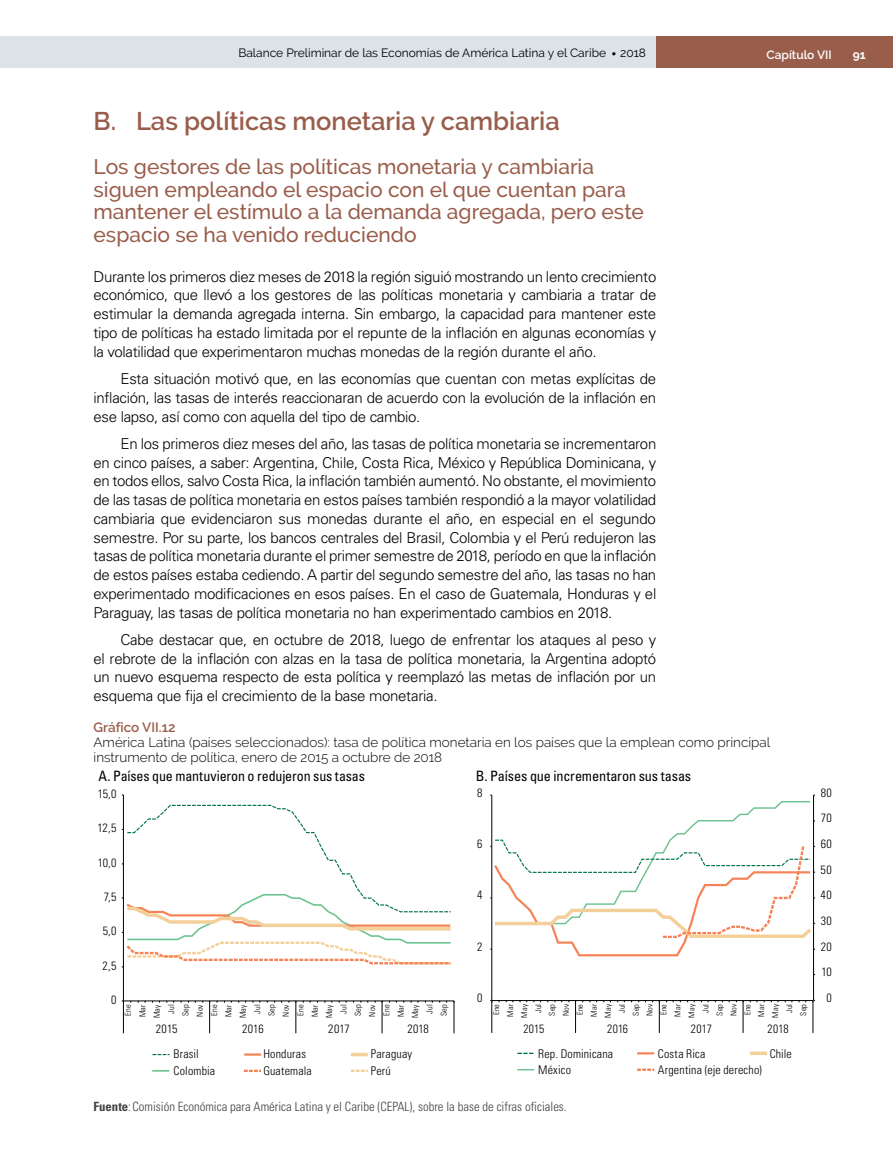
<style>
.page{position:relative;width:893px;height:1170px;background:#fff}
.page>*{position:absolute;margin:0;border:0;box-sizing:border-box;transform-origin:0 0}
.t1{font:600 25.5px "Raleway";color:#995d4b}
.t2{font:500 21px/22.5px "Raleway";color:#995d4b}
.t3{font:300 15px/18.8px "Univers LT Std";letter-spacing:-.02em;color:#000;text-align:justify}
.t4{font:condensed 14.25px "Univers LT Std";letter-spacing:-.01em;color:#000}
.t5{font:300 13.5px/15px "Raleway";color:#000}
.t6{font:600 13.5px "Raleway";color:#995d4b}
.t7{font:300 condensed 12.75px "Univers LT Std";color:#414042}
.t8{font:300 condensed 12px/16.4px "Univers LT Std";letter-spacing:.015em;color:#000}
.t9{font:12px "Raleway";color:#000}
.t10{font:600 12px "Raleway";color:#fff}
.t11{font:700 12px "Raleway";color:#fff}
.t12{font:300 condensed 8.25px/14.4px "Univers LT Std";letter-spacing:.025em;color:#000;text-align:center}
.t13{font:300 condensed 7.95px/14px "Univers LT Std";letter-spacing:.025em;color:#000;text-align:center}
.s1{font-size:18px}
.s2{font-weight:700}
</style>
<div class="page">
<div style="left:0;top:36px;width:656px;height:32px;background:#dbe3e9"></div>
<div style="left:656px;top:36px;width:237px;height:32px;background:#995d4b"></div>
<hr style="left:123px;top:794px;width:1px;height:206px;background:#000">
<hr style="left:123px;top:1000px;width:331px;height:1px;background:#000">
<svg style="left:361px;top:1000px;width:7px;height:2px"></svg>
<svg style="left:325px;top:1000px;width:7px;height:2px"></svg>
<svg style="left:289px;top:1000px;width:6px;height:2px"></svg>
<svg style="left:253px;top:1000px;width:7px;height:2px"></svg>
<hr style="left:454px;top:1000px;width:1px;height:33px;background:#000">
<hr style="left:382px;top:1000px;width:1px;height:33px;background:#000">
<hr style="left:295px;top:1000px;width:1px;height:33px;background:#000">
<hr style="left:209px;top:1000px;width:1px;height:33px;background:#000">
<hr style="left:123px;top:1000px;width:1px;height:33px;background:#000">
<svg style="left:122px;top:804px;width:329px;height:163px"></svg>
<svg style="left:152px;top:1054px;width:17px;height:1px"></svg>
<svg style="left:152px;top:1070px;width:17px;height:1px"></svg>
<svg style="left:351px;top:1069px;width:17px;height:2px"></svg>
<svg style="left:244px;top:1069px;width:17px;height:2px"></svg>
<svg style="left:244px;top:1053px;width:17px;height:2px"></svg>
<svg style="left:351px;top:1052px;width:17px;height:4px"></svg>
<hr style="left:813px;top:795px;width:1px;height:205px;background:#000">
<hr style="left:491px;top:795px;width:1px;height:205px;background:#000">
<svg style="left:490px;top:794px;width:325px;height:163px"></svg>
<svg style="left:637px;top:1052px;width:17px;height:2px"></svg>
<svg style="left:517px;top:1069px;width:17px;height:1px"></svg>
<svg style="left:517px;top:1052px;width:17px;height:1px"></svg>
<hr style="left:750px;top:1051px;width:17px;height:3px;background:#f3d09a">
<svg style="left:637px;top:1068px;width:17px;height:2px"></svg>
<hr style="left:492px;top:1000px;width:321px;height:1px;background:#000">
<svg style="left:799px;top:1000px;width:7px;height:2px"></svg>
<svg style="left:785px;top:1000px;width:7px;height:2px"></svg>
<svg style="left:590px;top:1000px;width:7px;height:2px"></svg>
<svg style="left:555px;top:1000px;width:7px;height:2px"></svg>
<svg style="left:534px;top:1000px;width:7px;height:2px"></svg>
<svg style="left:520px;top:1000px;width:7px;height:2px"></svg>
<svg style="left:506px;top:1000px;width:7px;height:2px"></svg>
<hr style="left:813px;top:1000px;width:1px;height:32px;background:#000">
<hr style="left:743px;top:1000px;width:1px;height:32px;background:#000">
<hr style="left:659px;top:1000px;width:1px;height:32px;background:#000">
<hr style="left:575px;top:1000px;width:1px;height:32px;background:#000">
<hr style="left:491px;top:1000px;width:1px;height:32px;background:#000">
<p class="t9" style="left:238px;top:45px;width:409px">Balance Preliminar de las Economías de América Latina y el Caribe <span class="s1">•</span> 2018</p>
<p class="t10" style="left:766px;top:47px;width:67px">Capítulo VII</p>
<p class="t11" style="left:853px;top:47px;width:14px">91</p>
<h1 class="t1" style="left:94px;top:107px;width:468px">B. Las políticas monetaria y cambiaria</h1>
<h2 class="t2" style="left:94px;top:155px;width:552px">Los gestores de las políticas monetaria y cambiaria siguen empleando el espacio con el que cuentan para mantener el estímulo a la demanda agregada, pero este espacio se ha venido reduciendo</h2>
<p class="t3" style="left:94px;top:267px;width:564px">Durante los primeros diez meses de 2018 la región siguió mostrando un lento crecimiento económico, que llevó a los gestores de las políticas monetaria y cambiaria a tratar de estimular la demanda agregada interna. Sin embargo, la capacidad para mantener este tipo de políticas ha estado limitada por el repunte de la inflación en algunas economías y la volatilidad que experimentaron muchas monedas de la región durante el año.</p>
<p class="t3" style="left:94px;top:369px;width:564px;text-indent:27px">Esta situación motivó que, en las economías que cuentan con metas explícitas de inflación, las tasas de interés reaccionaran de acuerdo con la evolución de la inflación en ese lapso, así como con aquella del tipo de cambio.</p>
<p class="t3" style="left:94px;top:434px;width:564px;text-indent:27px">En los primeros diez meses del año, las tasas de política monetaria se incrementaron en cinco países, a saber: Argentina, Chile, Costa Rica, México y República Dominicana, y en todos ellos, salvo Costa Rica, la inflación también aumentó. No obstante, el movimiento de las tasas de política monetaria en estos países también respondió a la mayor volatilidad cambiaria que evidenciaron sus monedas durante el año, en especial en el segundo semestre. Por su parte, los bancos centrales del Brasil, Colombia y el Perú redujeron las tasas de política monetaria durante el primer semestre de 2018, período en que la inflación de estos países estaba cediendo. A partir del segundo semestre del año, las tasas no han experimentado modificaciones en esos países. En el caso de Guatemala, Honduras y el Paraguay, las tasas de política monetaria no han experimentado cambios en 2018.</p>
<p class="t3" style="left:94px;top:630px;width:564px;text-indent:27px">Cabe destacar que, en octubre de 2018, luego de enfrentar los ataques al peso y el rebrote de la inflación con alzas en la tasa de política monetaria, la Argentina adoptó un nuevo esquema respecto de esta política y reemplazó las metas de inflación por un esquema que fija el crecimiento de la base monetaria.</p>
<p class="t6" style="left:94px;top:719px;width:83px">Gráfico VII.12</p>
<p class="t5" style="left:94px;top:734px;width:678px">América Latina (países seleccionados): tasa de política monetaria en los países que la emplean como principal instrumento de política, enero de 2015 a octubre de 2018</p>
<p class="t4" style="left:98px;top:767px;width:268px">A. Países que mantuvieron o redujeron sus tasas</p>
<p class="t4" style="left:476px;top:767px;width:217px">B. Países que incrementaron sus tasas</p>
<p class="t8" style="left:98px;top:785px;width:20px">15,0</p>
<p class="t8" style="left:98px;top:820px;width:20px">12,5</p>
<p class="t8" style="left:98px;top:854px;width:20px">10,0</p>
<p class="t8" style="left:104px;top:888px;width:14px">7,5</p>
<p class="t8" style="left:103px;top:923px;width:15px">5,0</p>
<p class="t8" style="left:103px;top:957px;width:15px">2,5</p>
<p class="t8" style="left:111px;top:991px;width:7px">0</p>
<p class="t12" style="left:121px;top:1018px;width:16px;rotate:-90deg">Ene<br>Mar<br>May<br>Jul<br>Sep<br>Nov<br>Ene<br>Mar<br>May<br>Jul<br>Sep<br>Nov<br>Ene<br>Mar<br>May<br>Jul<br>Sep<br>Nov<br>Ene<br>Mar<br>May<br>Jul<br>Sep</p>
<p class="t8" style="left:156px;top:1020px;width:23px">2015</p>
<p class="t8" style="left:242px;top:1020px;width:23px">2016</p>
<p class="t8" style="left:328px;top:1020px;width:23px">2017</p>
<p class="t8" style="left:407px;top:1020px;width:23px">2018</p>
<p class="t8" style="left:174px;top:1045px;width:43px">Brasil<br>Colombia</p>
<p class="t8" style="left:263px;top:1045px;width:44px">Honduras</p>
<p class="t8" style="left:371px;top:1045px;width:43px">Paraguay</p>
<p class="t8" style="left:263px;top:1062px;width:50px">Guatemala</p>
<p class="t8" style="left:371px;top:1062px;width:22px">Perú</p>
<p class="t8" style="left:477px;top:784px;width:7px">8</p>
<p class="t8" style="left:477px;top:835px;width:7px">6</p>
<p class="t8" style="left:477px;top:886px;width:7px">4</p>
<p class="t8" style="left:477px;top:938px;width:7px">2</p>
<p class="t8" style="left:477px;top:989px;width:7px">0</p>
<p class="t13" style="left:489px;top:1017px;width:16px;rotate:-90deg">Ene<br>Mar<br>May<br>Jul<br>Sep<br>Nov<br>Ene<br>Mar<br>May<br>Jul<br>Sep<br>Nov<br>Ene<br>Mar<br>May<br>Jul<br>Sep<br>Nov<br>Ene<br>Mar<br>May<br>Jul<br>Sep</p>
<p class="t8" style="left:523px;top:1020px;width:22px">2015</p>
<p class="t8" style="left:607px;top:1020px;width:23px">2016</p>
<p class="t8" style="left:691px;top:1020px;width:22px">2017</p>
<p class="t8" style="left:768px;top:1020px;width:22px">2018</p>
<p class="t8" style="left:538px;top:1045px;width:77px">Rep. Dominicana</p>
<p class="t8" style="left:770px;top:1045px;width:24px">Chile</p>
<p class="t8" style="left:658px;top:1061px;width:106px">Argentina (eje derecho)</p>
<p class="t8" style="left:658px;top:1045px;width:49px">Costa Rica</p>
<p class="t8" style="left:538px;top:1061px;width:34px">México</p>
<p class="t7" style="left:94px;top:1098px;width:475px"><span class="s2">Fuente</span>:Comisión Económica para América Latina y el Caribe (CEPAL), sobre la base de cifras oficiales.</p>
<p class="t8" style="left:821px;top:784px;width:13px">80</p>
<p class="t8" style="left:821px;top:810px;width:12px">70</p>
<p class="t8" style="left:821px;top:835px;width:13px">60</p>
<p class="t8" style="left:821px;top:861px;width:13px">50</p>
<p class="t8" style="left:821px;top:886px;width:13px">40</p>
<p class="t8" style="left:821px;top:912px;width:13px">30</p>
<p class="t8" style="left:821px;top:938px;width:13px">20</p>
<p class="t8" style="left:821px;top:963px;width:12px">10</p>
<p class="t8" style="left:826px;top:989px;width:7px">0</p>
</div>
